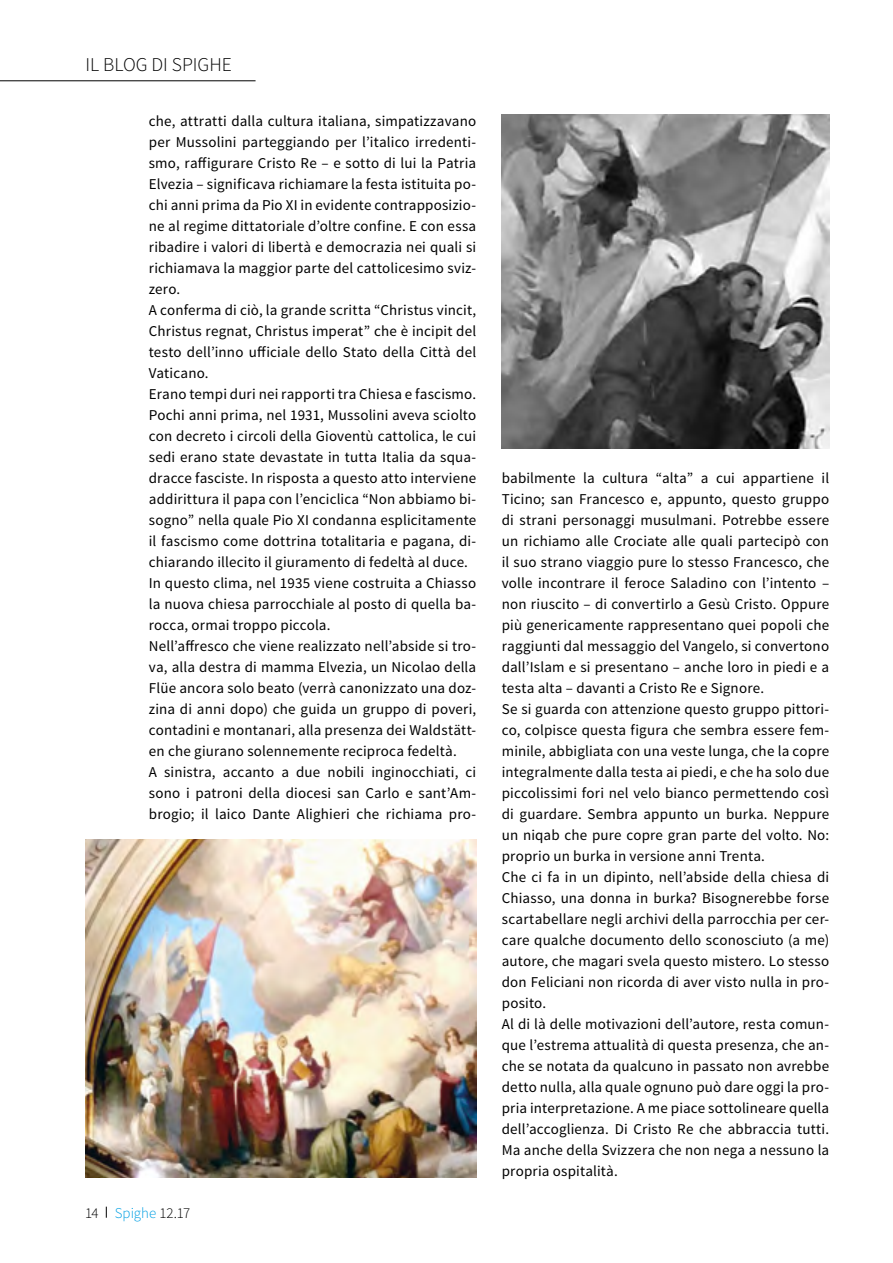
<style>
.page{position:relative;width:893px;height:1263px;background:#fff}
.page>*{position:absolute;margin:0;border:0;box-sizing:border-box;transform-origin:0 0}
.t1{font:300 19.5px "Source Sans Pro";color:#000}
.t2{font:15px/21px "Source Sans Pro";letter-spacing:.01em;color:#000}
.t3{font:300 15px "Source Sans Pro";color:#000}
.s1{color:#009fe3}
</style>
<div class="page">
<hr style="left:0;top:80px;width:256px;height:1px;background:#000">
<img style="left:85px;top:840px;width:391px;height:338px">
<img style="left:502px;top:115px;width:327px;height:334px">
<h1 class="t1" style="left:85px;top:53px;width:148px">IL BLOG DI SPIGHE</h1>
<p class="t2" style="left:149px;top:110px;width:329px">che, attratti dalla cultura italiana, simpatizzavano per Mussolini parteggiando per l’italico irredenti&shy;smo, raffigurare Cristo Re – e sotto di lui la Patria Elvezia – significava richiamare la festa istituita po&shy;chi anni prima da Pio XI in evidente contrapposizio&shy;ne al regime dittatoriale d’oltre confine. E con essa ribadire i valori di libertà e democrazia nei quali si richiamava la maggior parte del cattolicesimo sviz&shy;zero.<br>A conferma di ciò, la grande scritta “Christus vincit, Christus regnat, Christus imperat” che è incipit del testo dell’inno ufficiale dello Stato della Città del Vaticano.<br>Erano tempi duri nei rapporti tra Chiesa e fascismo.<br>Pochi anni prima, nel 1931, Mussolini aveva sciolto con decreto i circoli della Gioventù cattolica, le cui sedi erano state devastate in tutta Italia da squa&shy;dracce fasciste. In risposta a questo atto interviene addirittura il papa con l’enciclica “Non abbiamo bi&shy;sogno” nella quale Pio XI condanna esplicitamente il fascismo come dottrina totalitaria e pagana, di&shy;chiarando illecito il giuramento di fedeltà al duce.<br>In questo clima, nel 1935 viene costruita a Chiasso la nuova chiesa parrocchiale al posto di quella ba&shy;rocca, ormai troppo piccola.<br>Nell’affresco che viene realizzato nell’abside si tro&shy;va, alla destra di mamma Elvezia, un Nicolao della Flüe ancora solo beato (verrà canonizzato una doz&shy;zina di anni dopo) che guida un gruppo di poveri, contadini e montanari, alla presenza dei Waldstätt&shy;en che giurano solennemente reciproca fedeltà.<br>A sinistra, accanto a due nobili inginocchiati, ci sono i patroni della diocesi san Carlo e sant’Am&shy;brogio; il laico Dante Alighieri che richiama pro-</p>
<p class="t3" style="left:85px;top:1204px;width:107px">14 <span class="s1">Spighe</span> 12.17</p>
<p class="t2" style="left:502px;top:467px;width:329px">babilmente la cultura “alta” a cui appartiene il Ticino; san Francesco e, appunto, questo gruppo di strani personaggi musulmani. Potrebbe essere un richiamo alle Crociate alle quali partecipò con il suo strano viaggio pure lo stesso Francesco, che volle incontrare il feroce Saladino con l’intento – non riuscito – di convertirlo a Gesù Cristo. Oppure più genericamente rappresentano quei popoli che raggiunti dal messaggio del Vangelo, si convertono dall’Islam e si presentano – anche loro in piedi e a testa alta – davanti a Cristo Re e Signore.<br>Se si guarda con attenzione questo gruppo pittori&shy;co, colpisce questa figura che sembra essere fem&shy;minile, abbigliata con una veste lunga, che la copre integralmente dalla testa ai piedi, e che ha solo due piccolissimi fori nel velo bianco permettendo così di guardare. Sembra appunto un burka. Neppure un niqab che pure copre gran parte del volto. No: proprio un burka in versione anni Trenta.<br>Che ci fa in un dipinto, nell’abside della chiesa di Chiasso, una donna in burka? Bisognerebbe forse scartabellare negli archivi della parrocchia per cer&shy;care qualche documento dello sconosciuto (a me) autore, che magari svela questo mistero. Lo stesso don Feliciani non ricorda di aver visto nulla in pro&shy;posito.<br>Al di là delle motivazioni dell’autore, resta comun&shy;que l’estrema attualità di questa presenza, che an&shy;che se notata da qualcuno in passato non avrebbe detto nulla, alla quale ognuno può dare oggi la pro&shy;pria interpretazione. A me piace sottolineare quella dell’accoglienza. Di Cristo Re che abbraccia tutti.<br>Ma anche della Svizzera che non nega a nessuno la propria ospitalità.</p>
</div>
